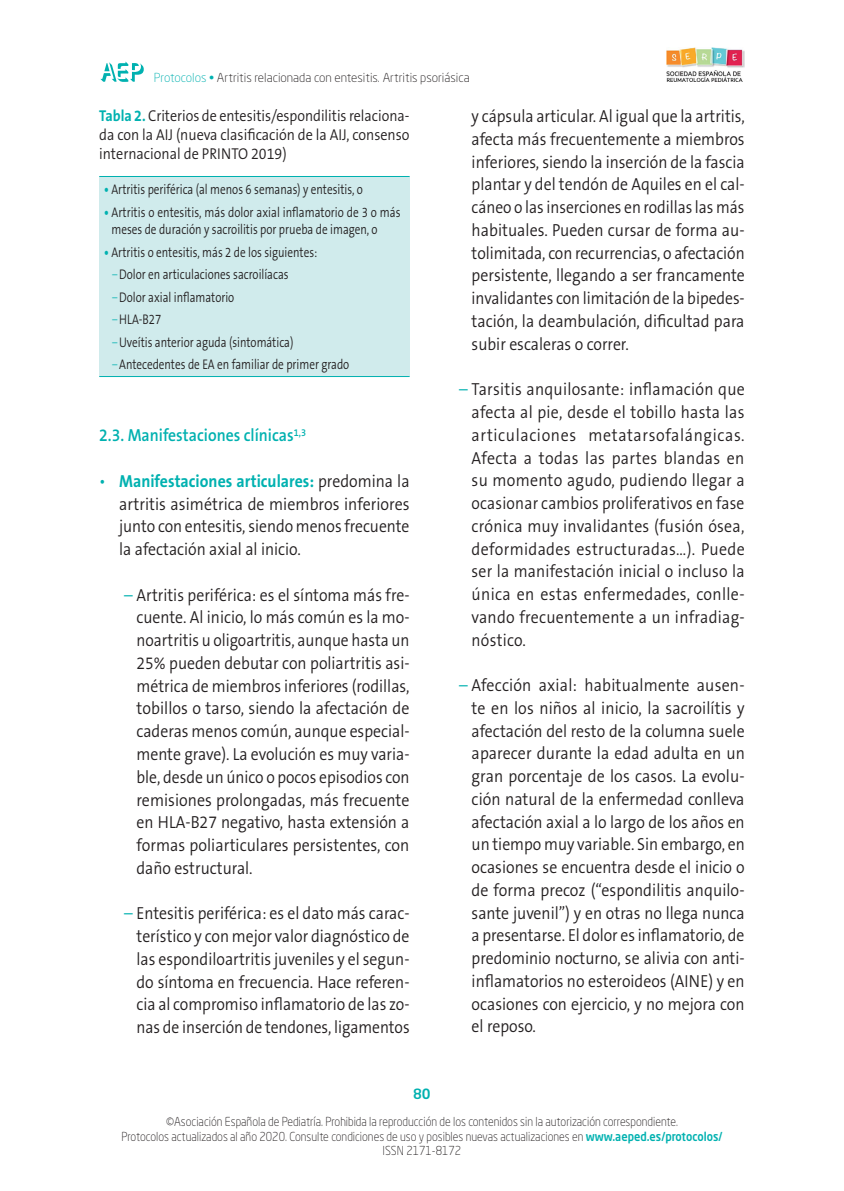
<style>
.page{position:relative;width:844px;height:1191px;background:#fff}
.page>*{position:absolute;margin:0;border:0;box-sizing:border-box;transform-origin:0 0}
.lista_guion{font:300 17.5px/22.8px "The Sans B Plus W4";color:#231f20;text-align:justify;scale:.9 1}
.lista_guion-2{font:300 17.5px/22.8px "The Sans B Plus W4";color:#231f20;text-align:justify;scale:.91 1}
.lista_bolo{font:300 17.5px/22.8px "The Sans B Plus W4";color:#231f20;text-align:justify;scale:.9 1}
._11_TITULO_2{font:600 17.5px "The Sans B Plus W6";color:#00b1b0;scale:.9 1}
._07_TITULO_TABLA{font:300 15.75px/19.2px "The Sans B Plus W4";color:#231f20;text-align:justify;scale:.89 1}
._09_TEXTO_TABLA_bolo{font:300 14px/17.5px "The Sans B Plus W4";color:#231f20;scale:.8 1}
.t1{font:500 14px "Neo Sans Std";color:#00b1b0}
.t2{font:300 12.25px/14.7px "Neo Sans Std";color:#231f20;text-align:center;scale:.9 1}
.t3{font:300 12.25px "Neo Sans Std";color:#231f20}
.s1{color:#00b1b0}
.s2{font-family:"The Sans B Plus W7";font-weight:700;color:#00b1b0}
.s3{font-family:"The Sans B Plus W3";color:#00b1b0}
.s4{font-weight:500;color:#00b1b0}
</style>
<div class="page">
<svg style="left:100px;top:61px;width:44px;height:21px"></svg>
<img style="left:666px;top:47px;width:78px;height:35px">
<div style="left:99px;top:176px;width:310px;height:200px;background:#d0ebec"></div>
<hr style="left:99px;top:176px;width:310px;height:1px;background:#00b1b0">
<hr style="left:99px;top:376px;width:310px;height:1px;background:#00b1b0">
<p class="t3" style="left:154px;top:70px;width:317px"><span class="s1">Protocolos •</span> Artritis relacionada con entesitis. Artritis psoriásica</p>
<p class="_07_TITULO_TABLA" style="left:99px;top:106px;width:350px"><span class="s2">Tabla 2.</span> Criterios de entesitis/espondilitis relaciona&shy;da con la AIJ (nueva clasificación de la AIJ, consenso internacional de PRINTO 2019)</p>
<p class="_09_TEXTO_TABLA_bolo" style="left:104px;top:181px;width:325px"><span class="s2">•</span> Artritis periférica (al menos 6 semanas) y entesitis, o</p>
<p class="_09_TEXTO_TABLA_bolo" style="left:111px;top:203px;width:363px;text-indent:-7px"><span class="s2">•</span> Artritis o entesitis, más dolor axial inflamatorio de 3 o más meses de duración y sacroilitis por prueba de imagen, o</p>
<p class="_09_TEXTO_TABLA_bolo" style="left:104px;top:243px;width:268px"><span class="s2">•</span> Artritis o entesitis, más 2 de los siguientes:</p>
<p class="_09_TEXTO_TABLA_bolo" style="left:112px;top:266px;width:222px"><span class="s3">−</span>Dolor en articulaciones sacroilíacas</p>
<p class="_09_TEXTO_TABLA_bolo" style="left:112px;top:288px;width:154px"><span class="s3">−</span>Dolor axial inflamatorio</p>
<p class="_09_TEXTO_TABLA_bolo" style="left:112px;top:311px;width:63px"><span class="s3">−</span>HLA-B27</p>
<p class="_09_TEXTO_TABLA_bolo" style="left:112px;top:333px;width:228px"><span class="s3">−</span>Uveítis anterior aguda (sintomática)</p>
<p class="_09_TEXTO_TABLA_bolo" style="left:112px;top:356px;width:298px"><span class="s3">−</span>Antecedentes de EA en familiar de primer grado</p>
<p class="_11_TITULO_2" style="left:99px;top:424px;width:231px">2.3. Manifestaciones clínicas<sup>1,3</sup></p>
<p class="lista_bolo" style="left:119px;top:470px;width:324px;text-indent:-20px"><span class="s1">•</span> <span class="s2">Manifestaciones articulares:</span> predomina la artritis asimétrica de miembros inferiores junto con entesitis, siendo menos frecuente la afectación axial al inicio.</p>
<p class="lista_guion" style="left:136px;top:583px;width:305px;text-indent:-12px"><span class="s1">–</span> Artritis periférica: es el síntoma más fre&shy;cuente. Al inicio, lo más común es la mo&shy;noartritis u oligoartritis, aunque hasta un 25% pueden debutar con poliartritis asi&shy;métrica de miembros inferiores (rodillas, tobillos o tarso, siendo la afectación de caderas menos común, aunque especial&shy;mente grave). La evolución es muy varia&shy;ble, desde un único o pocos episodios con remisiones prolongadas, más frecuente en HLA-B27 negativo, hasta extensión a formas poliarticulares persistentes, con daño estructural.</p>
<p class="lista_guion" style="left:136px;top:902px;width:305px;text-indent:-12px"><span class="s1">–</span> Entesitis periférica: es el dato más carac&shy;terístico y con mejor valor diagnóstico de las espondiloartritis juveniles y el segun&shy;do síntoma en frecuencia. Hace referen&shy;cia al compromiso inflamatorio de las zo&shy;nas de inserción de tendones, ligamentos</p>
<p class="lista_guion" style="left:471px;top:105px;width:305px">y cápsula articular. Al igual que la artritis, afecta más frecuentemente a miembros inferiores, siendo la inserción de la fascia plantar y del tendón de Aquiles en el cal&shy;cáneo o las inserciones en rodillas las más habituales. Pueden cursar de forma au&shy;tolimitada, con recurrencias, o afectación persistente, llegando a ser francamente invalidantes con limitación de la bipedes&shy;tación, la deambulación, dificultad para subir escaleras o correr.</p>
<p class="lista_guion-2" style="left:471px;top:378px;width:301px;text-indent:-12px"><span class="s1">–</span> Tarsitis anquilosante: inflamación que afecta al pie, desde el tobillo hasta las articulaciones metatarsofalángicas.<br>Afecta a todas las partes blandas en su momento agudo, pudiendo llegar a ocasionar cambios proliferativos en fase crónica muy invalidantes (fusión ósea, deformidades estructuradas…). Puede ser la manifestación inicial o incluso la única en estas enfermedades, conlle&shy;vando frecuentemente a un infradiag&shy;nóstico.</p>
<p class="lista_guion-2" style="left:471px;top:674px;width:302px;text-indent:-12px"><span class="s1">–</span> Afección axial: habitualmente ausen&shy;te en los niños al inicio, la sacroilítis y afectación del resto de la columna suele aparecer durante la edad adulta en un gran porcentaje de los casos. La evolu&shy;ción natural de la enfermedad conlleva afectación axial a lo largo de los años en un tiempo muy variable. Sin embargo, en ocasiones se encuentra desde el inicio o de forma precoz (“espondilitis anquilo&shy;sante juvenil”) y en otras no llega nunca a presentarse. El dolor es inflamatorio, de predominio nocturno, se alivia con anti&shy;inflamatorios no esteroideos (AINE) y en ocasiones con ejercicio, y no mejora con el reposo.</p>
<p class="t1" style="left:413px;top:1085px;width:19px">80</p>
<p class="t2" style="left:121px;top:1114px;width:669px">©Asociación Española de Pediatría. Prohibida la reproducción de los contenidos sin la autorización correspondiente.<br>Protocolos actualizados al año 2020. Consulte condiciones de uso y posibles nuevas actualizaciones en <span class="s4">www.aeped.es/protocolos/<br></span>ISSN 2171-8172</p>
</div>
